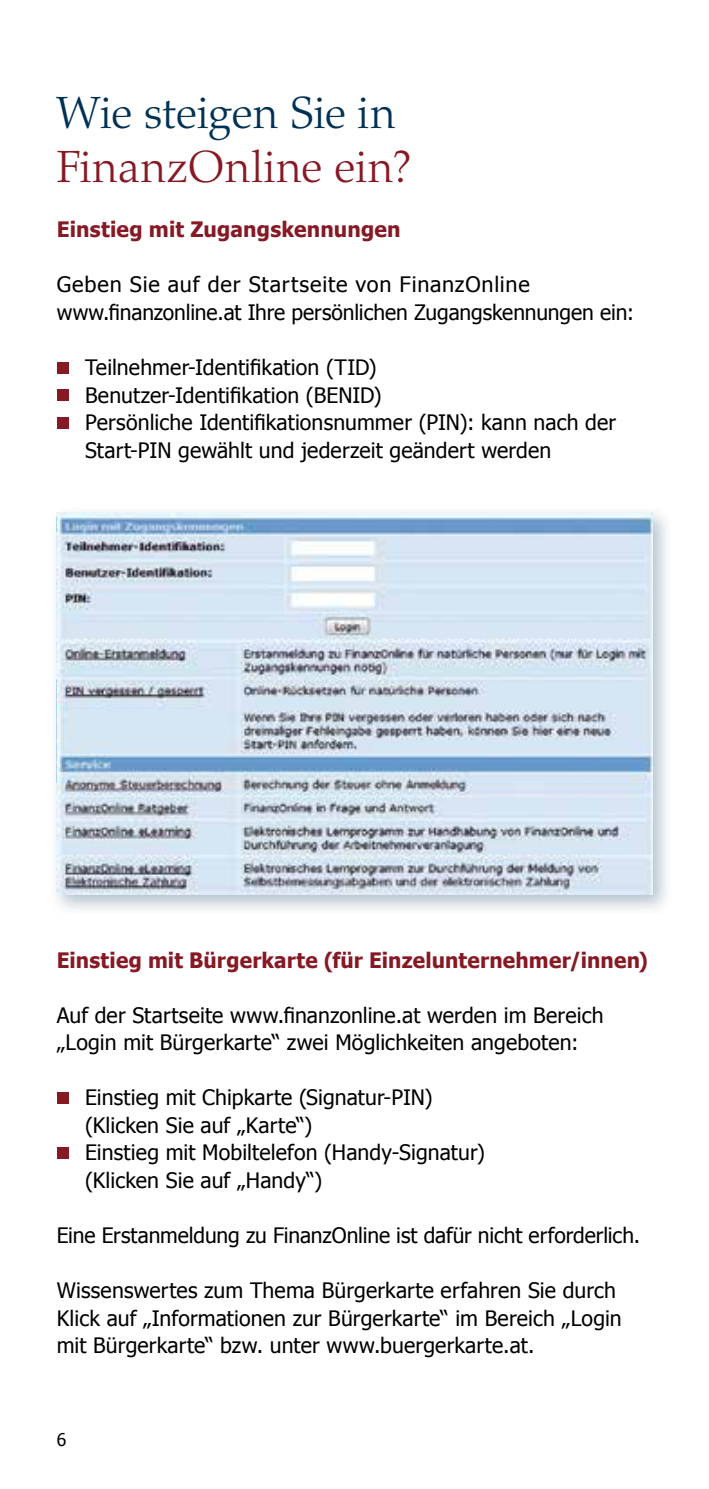
<style>
.page{position:relative;width:709px;height:1489px;background:#fff}
.page>*{position:absolute;margin:0;border:0;box-sizing:border-box;transform-origin:0 0}
.t1{font:300 45px "Palatino LT Std";letter-spacing:.015em;color:#861924}
.t2{font:300 45px "Palatino LT Std";letter-spacing:-.01em;color:#003154}
.t3{font:21.25px/27.5px "Tahoma";letter-spacing:.005em;color:#000}
.t4{font:700 21.25px "Tahoma";letter-spacing:.005em;color:#861924}
.t5{font:17.5px "Tahoma";color:#000}
</style>
<div class="page">
<div style="left:49px;top:505px;width:625px;height:412px;background:#003154;opacity:.3"></div>
<img style="left:57px;top:512px;width:595px;height:382px">
<div style="left:57px;top:1091px;width:12px;height:12px;background:#861924"></div>
<div style="left:57px;top:1146px;width:12px;height:12px;background:#861924"></div>
<div style="left:57px;top:361px;width:12px;height:12px;background:#861924"></div>
<div style="left:57px;top:389px;width:12px;height:12px;background:#861924"></div>
<div style="left:57px;top:416px;width:12px;height:12px;background:#861924"></div>
<h1 class="t2" style="left:57px;top:87px;width:341px">Wie steigen Sie in</h1>
<h1 class="t1" style="left:57px;top:141px;width:357px">FinanzOnline ein?</h1>
<p class="t4" style="left:57px;top:215px;width:345px">Einstieg mit Zugangskennungen</p>
<p class="t3" style="left:57px;top:270px;width:579px">Geben Sie auf der Startseite von FinanzOnline www.finanzonline.at Ihre persönlichen Zugangskennungen ein:</p>
<p class="t3" style="left:85px;top:352px;width:532px">Teilnehmer-Identifikation (TID)<br>Benutzer-Identifikation (BENID)<br>Persönliche Identifikationsnummer (PIN): kann nach der Start-PIN gewählt und jederzeit geändert werden</p>
<p class="t4" style="left:57px;top:945px;width:593px">Einstieg mit Bürgerkarte (für Einzelunternehmer/innen)</p>
<p class="t3" style="left:57px;top:1000px;width:548px">Auf der Startseite www.finanzonline.at werden im Bereich „Login mit Bürgerkarte“ zwei Möglichkeiten angeboten:</p>
<p class="t3" style="left:85px;top:1082px;width:401px">Einstieg mit Chipkarte (Signatur-PIN) (Klicken Sie auf „Karte“)<br>Einstieg mit Mobiltelefon (Handy-Signatur) (Klicken Sie auf „Handy“)</p>
<p class="t3" style="left:57px;top:1220px;width:585px">Eine Erstanmeldung zu FinanzOnline ist dafür nicht erforderlich.</p>
<p class="t3" style="left:57px;top:1275px;width:566px">Wissenswertes zum Thema Bürgerkarte erfahren Sie durch<br>Klick auf „Informationen zur Bürgerkarte“ im Bereich „Login mit Bürgerkarte“ bzw. unter www.buergerkarte.at.</p>
<p class="t5" style="left:57px;top:1427px;width:11px">6</p>
</div>
